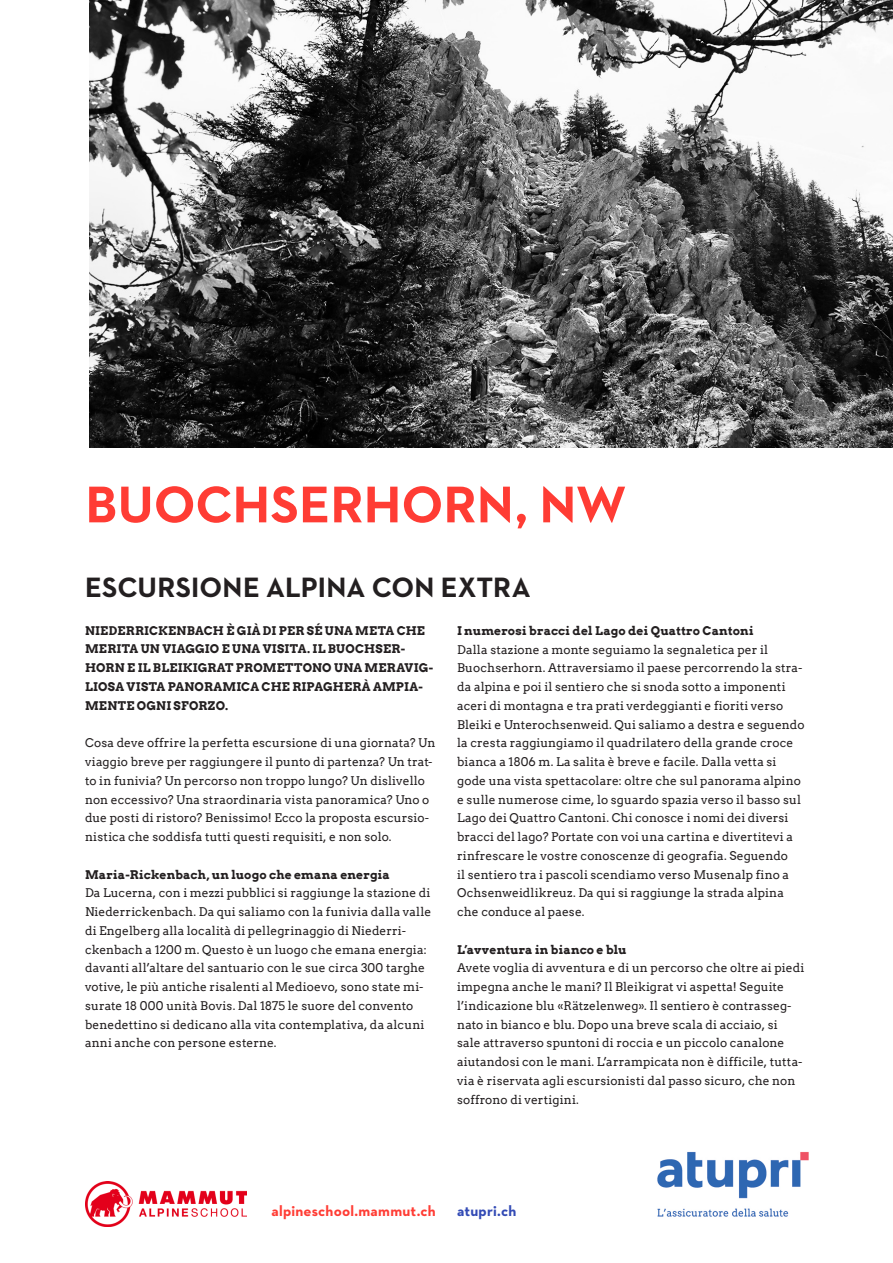
<style>
.page{position:relative;width:893px;height:1263px;background:#fff}
.page>*{position:absolute;margin:0;border:0;box-sizing:border-box;transform-origin:0 0}
._01_Titel_H1{font:700 52.5px "Neutraface 2 Text";letter-spacing:.005em;color:#ff3c34}
._02_Titel_H2{font:700 28.5px "Neutraface 2 Text";letter-spacing:.005em;color:#231f20}
.t1{font:700 15px "Neutraface 2 Text";letter-spacing:.015em;color:#ff3c34}
.t2{font:700 15px "Neutraface 2 Text";letter-spacing:.01em;color:#324ab5}
._05_Lauftext{font:12px/18.8px "Arvo";letter-spacing:.01em;color:#231f20}
._03_Route_Lauftext{font:700 12px/18.8px "Arvo";letter-spacing:.015em;color:#231f20}
._05_Lauftext-2{font:700 12px "Arvo";letter-spacing:.015em;color:#231f20}
._04_Titel_H4{font:700 12px "Arvo";letter-spacing:.015em;color:#231f20}
</style>
<div class="page">
<img style="left:657px;top:1152px;width:152px;height:65px">
<img style="left:85px;top:1181px;width:162px;height:45px">
<img style="left:89px;top:0;width:804px;height:447px">
<p class="_01_Titel_H1" style="left:85px;top:471px;width:542px">BUOCHSERHORN, NW</p>
<p class="_02_Titel_H2" style="left:85px;top:569px;width:447px">ESCURSIONE ALPINA CON EXTRA</p>
<p class="_03_Route_Lauftext" style="left:85px;top:621px;width:350px">NIEDERRICKENBACH È GIÀ DI PER SÉ UNA META CHE MERITA UN VIAGGIO E UNA VISITA. IL BUOCHSER-HORN E IL BLEIKIGRAT PROMETTONO UNA MERAVIG-LIOSA VISTA PANORAMICA CHE RIPAGHERÀ AMPIA-MENTE OGNI SFORZO.</p>
<p class="_05_Lauftext" style="left:85px;top:734px;width:352px">Cosa deve offrire la perfetta escursione di una giornata? Un viaggio breve per raggiungere il punto di partenza? Un trat&shy;to in funivia? Un percorso non troppo lungo? Un dislivello non eccessivo? Una straordinaria vista panoramica? Uno o due posti di ristoro? Benissimo! Ecco la proposta escursio&shy;nistica che soddisfa tutti questi requisiti, e non solo.</p>
<p class="_04_Titel_H4" style="left:85px;top:867px;width:307px">Maria-Rickenbach, un luogo che emana energia</p>
<p class="_05_Lauftext" style="left:85px;top:884px;width:348px">Da Lucerna, con i mezzi pubblici si raggiunge la stazione di Niederrickenbach. Da qui saliamo con la funivia dalla valle di Engelberg alla località di pellegrinaggio di Niederri&shy;ckenbach a 1200 m. Questo è un luogo che emana energia: davanti all’altare del santuario con le sue circa 300 targhe votive, le più antiche risalenti al Medioevo, sono state mi&shy;surate 18 000 unità Bovis. Dal 1875 le suore del convento benedettino si dedicano alla vita contemplativa, da alcuni anni anche con persone esterne.</p>
<p class="_05_Lauftext-2" style="left:457px;top:623px;width:298px">I numerosi bracci del Lago dei Quattro Cantoni</p>
<p class="_05_Lauftext" style="left:457px;top:640px;width:349px">Dalla stazione a monte seguiamo la segnaletica per il Buochserhorn. Attraversiamo il paese percorrendo la stra&shy;da alpina e poi il sentiero che si snoda sotto a imponenti aceri di montagna e tra prati verdeggianti e fioriti verso Bleiki e Unterochsenweid. Qui saliamo a destra e seguendo la cresta raggiungiamo il quadrilatero della grande croce bianca a 1806 m. La salita è breve e facile. Dalla vetta si gode una vista spettacolare: oltre che sul panorama alpino e sulle numerose cime, lo sguardo spazia verso il basso sul Lago dei Quattro Cantoni. Chi conosce i nomi dei diversi bracci del lago? Portate con voi una cartina e divertitevi a rinfrescare le vostre conoscenze di geografia. Seguendo<br>il sentiero tra i pascoli scendiamo verso Musenalp fino a Ochsenweidlikreuz. Da qui si raggiunge la strada alpina che conduce al paese.</p>
<p class="_05_Lauftext-2" style="left:457px;top:942px;width:171px">L’avventura in bianco e blu</p>
<p class="_05_Lauftext" style="left:457px;top:959px;width:349px">Avete voglia di avventura e di un percorso che oltre ai piedi impegna anche le mani? Il Bleikigrat vi aspetta! Seguite l’indicazione blu «Rätzelenweg». Il sentiero è contrasseg&shy;nato in bianco e blu. Dopo una breve scala di acciaio, si sale attraverso spuntoni di roccia e un piccolo canalone aiutandosi con le mani. L’arrampicata non è difficile, tutta&shy;via è riservata agli escursionisti dal passo sicuro, che non soffrono di vertigini.</p>
<p class="t1" style="left:271px;top:1201px;width:166px">alpineschool.mammut.ch</p>
<p class="t2" style="left:457px;top:1201px;width:61px">atupri.ch</p>
</div>
